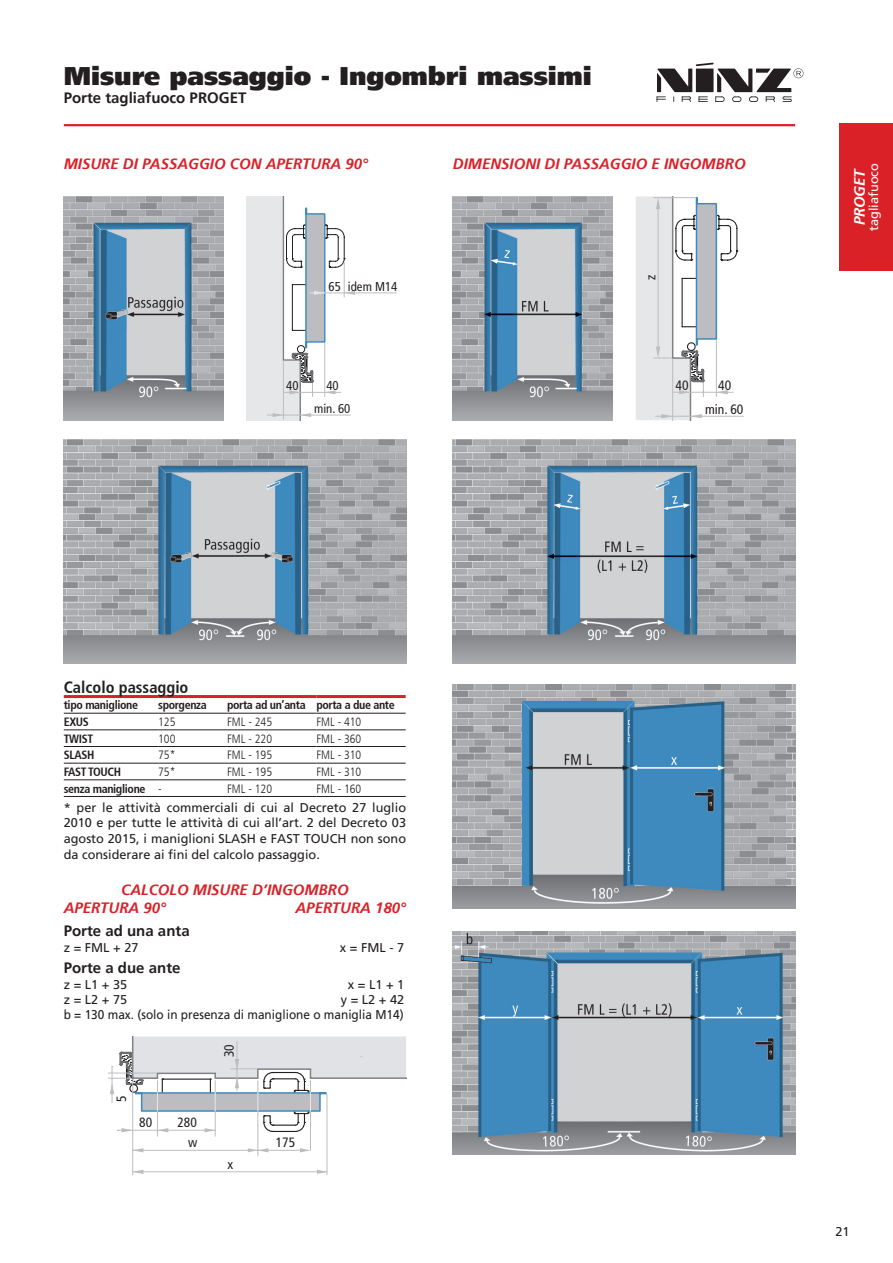
<style>
.page{position:relative;width:893px;height:1263px;background:#fff}
.page>*{position:absolute;margin:0;border:0;box-sizing:border-box;transform-origin:0 0}
.t1{font:900 25.5px "Frutiger";color:#231f20}
.t2{font:700 condensed 16.5px "Frutiger 67";color:#231f20}
.t3{font:italic 700 15px/18px "Frutiger";color:#da2128}
.t4{font:700 15px "Frutiger";color:#231f20}
.t5{font:italic 700 15px "Frutiger";color:#fff}
.t6{font:condensed 13.5px/19.6px "Frutiger";color:#231f20;text-align:right}
.t7{font:condensed 12.9px "Frutiger";color:#231f20}
.t8{font:12.75px/15.8px "Frutiger";color:#231f20;text-align:justify}
.t9{font:12.75px "Frutiger";color:#fff}
.t10{font:700 condensed 12px "Frutiger 67";letter-spacing:-.03em;color:#231f20}
.t11{font:300 condensed 12px "Frutiger LT Com";color:#231f20}
.s1{font-family:"Frutiger LT Com";font-weight:300}
</style>
<div class="page">
<svg style="left:657px;top:63px;width:146px;height:39px"></svg>
<div style="left:839px;top:124px;width:54px;height:147px;background:#da2128"></div>
<hr style="left:64px;top:124px;width:731px;height:2px;background:#da2128">
<img style="left:64px;top:197px;width:159px;height:223px">
<hr style="left:325px;top:292px;width:71px;height:1px;background:#bcbdc0">
<svg style="left:247px;top:196px;width:108px;height:224px"></svg>
<img style="left:64px;top:440px;width:342px;height:223px">
<hr style="left:64px;top:695px;width:94px;height:3px;background:#da2128">
<hr style="left:158px;top:695px;width:69px;height:3px;background:#da2128">
<hr style="left:227px;top:695px;width:89px;height:3px;background:#da2128">
<hr style="left:316px;top:695px;width:90px;height:3px;background:#da2128">
<hr style="left:64px;top:796px;width:94px;height:1px;background:#231f20">
<hr style="left:158px;top:796px;width:69px;height:1px;background:#231f20">
<hr style="left:64px;top:713px;width:94px;height:1px;background:#231f20">
<hr style="left:158px;top:713px;width:69px;height:1px;background:#231f20">
<hr style="left:227px;top:713px;width:89px;height:1px;background:#231f20">
<hr style="left:316px;top:713px;width:90px;height:1px;background:#231f20">
<hr style="left:64px;top:730px;width:94px;height:1px;background:#231f20">
<hr style="left:158px;top:730px;width:69px;height:1px;background:#231f20">
<hr style="left:227px;top:730px;width:89px;height:1px;background:#231f20">
<hr style="left:316px;top:730px;width:90px;height:1px;background:#231f20">
<hr style="left:64px;top:746px;width:94px;height:1px;background:#231f20">
<hr style="left:158px;top:746px;width:69px;height:1px;background:#231f20">
<hr style="left:227px;top:746px;width:89px;height:1px;background:#231f20">
<hr style="left:316px;top:746px;width:90px;height:1px;background:#231f20">
<hr style="left:64px;top:763px;width:94px;height:1px;background:#231f20">
<hr style="left:158px;top:763px;width:69px;height:1px;background:#231f20">
<hr style="left:227px;top:763px;width:89px;height:1px;background:#231f20">
<hr style="left:316px;top:763px;width:90px;height:1px;background:#231f20">
<hr style="left:64px;top:779px;width:94px;height:1px;background:#231f20">
<hr style="left:158px;top:779px;width:69px;height:1px;background:#231f20">
<hr style="left:227px;top:779px;width:89px;height:1px;background:#231f20">
<hr style="left:227px;top:796px;width:89px;height:1px;background:#231f20">
<hr style="left:316px;top:779px;width:90px;height:1px;background:#231f20">
<hr style="left:316px;top:796px;width:90px;height:1px;background:#231f20">
<hr style="left:258px;top:1150px;width:43px;height:1px;background:#bcbdc0">
<svg style="left:300px;top:1148px;width:10px;height:4px"></svg>
<svg style="left:248px;top:1148px;width:20px;height:4px"></svg>
<svg style="left:133px;top:1148px;width:10px;height:4px"></svg>
<hr style="left:133px;top:1150px;width:125px;height:1px;background:#bcbdc0">
<hr style="left:132px;top:1080px;width:1px;height:95px;background:#bcbdc0">
<svg style="left:317px;top:1170px;width:10px;height:4px"></svg>
<svg style="left:133px;top:1170px;width:10px;height:4px"></svg>
<hr style="left:133px;top:1171px;width:193px;height:1px;background:#bcbdc0">
<hr style="left:215px;top:1080px;width:1px;height:56px;background:#bcbdc0">
<hr style="left:157px;top:1080px;width:1px;height:56px;background:#bcbdc0">
<hr style="left:310px;top:1080px;width:1px;height:70px;background:#bcbdc0">
<hr style="left:327px;top:1094px;width:1px;height:81px;background:#bcbdc0">
<hr style="left:257px;top:1080px;width:1px;height:76px;background:#bcbdc0">
<svg style="left:108px;top:1036px;width:298px;height:96px"></svg>
<img style="left:453px;top:197px;width:159px;height:223px">
<hr style="left:656px;top:416px;width:87px;height:1px;background:#bcbdc0">
<svg style="left:636px;top:196px;width:102px;height:224px"></svg>
<img style="left:453px;top:440px;width:342px;height:223px">
<img style="left:453px;top:684px;width:342px;height:224px">
<img style="left:453px;top:931px;width:342px;height:224px">
<h1 class="t1" style="left:64px;top:60px;width:530px">Misure passaggio - Ingombri massimi</h1>
<p class="t4" style="left:64px;top:89px;width:184px">Porte tagliafuoco PROGET</p>
<p class="t3" style="left:64px;top:154px;width:306px">MISURE DI PASSAGGIO CON APERTURA 90°</p>
<p class="t3" style="left:453px;top:154px;width:294px">DIMENSIONI DI PASSAGGIO E INGOMBRO</p>
<p class="t7" style="left:329px;top:279px;width:70px">65 idem M14</p>
<p class="t6" style="left:641px;top:280px;width:7px;rotate:-90deg">z</p>
<p class="t7" style="left:286px;top:378px;width:14px">40</p>
<p class="t7" style="left:326px;top:378px;width:14px">40</p>
<p class="t6" style="left:676px;top:375px;width:15px">40</p>
<p class="t6" style="left:718px;top:375px;width:15px">40</p>
<p class="t7" style="left:314px;top:401px;width:38px">min. 60</p>
<p class="t6" style="left:705px;top:399px;width:40px">min. 60</p>
<p class="t5" style="left:851px;top:225px;width:58px;rotate:-90deg">PROGET</p>
<p class="t9" style="left:866px;top:231px;width:70px;rotate:-90deg">tagliafuoco</p>
<p class="t2" style="left:64px;top:677px;width:126px">Calcolo passaggio</p>
<p class="t10" style="left:64px;top:698px;width:76px">tipo maniglione</p>
<p class="t10" style="left:158px;top:698px;width:50px">sporgenza</p>
<p class="t10" style="left:227px;top:698px;width:169px">porta ad un’anta porta a due ante</p>
<p class="t10" style="left:64px;top:715px;width:27px">EXUS</p>
<p class="t11" style="left:158px;top:715px;width:19px">125</p>
<p class="t11" style="left:227px;top:715px;width:47px">FML - 245</p>
<p class="t11" style="left:316px;top:715px;width:47px">FML - 410</p>
<p class="t10" style="left:64px;top:731px;width:31px">TWIST</p>
<p class="t11" style="left:158px;top:732px;width:19px">100</p>
<p class="t11" style="left:227px;top:732px;width:47px">FML - 220</p>
<p class="t11" style="left:316px;top:732px;width:47px">FML - 360</p>
<p class="t10" style="left:64px;top:748px;width:32px">SLASH</p>
<p class="t11" style="left:158px;top:748px;width:19px">75*</p>
<p class="t11" style="left:227px;top:748px;width:47px">FML - 195</p>
<p class="t11" style="left:316px;top:748px;width:47px">FML - 310</p>
<p class="t10" style="left:64px;top:765px;width:59px">FAST TOUCH</p>
<p class="t11" style="left:158px;top:765px;width:19px">75*</p>
<p class="t11" style="left:227px;top:765px;width:47px">FML - 195</p>
<p class="t11" style="left:316px;top:765px;width:47px">FML - 310</p>
<p class="t10" style="left:64px;top:781px;width:99px">senza maniglione <span class="s1">-</span></p>
<p class="t11" style="left:227px;top:782px;width:47px">FML - 120</p>
<p class="t11" style="left:316px;top:782px;width:47px">FML - 160</p>
<p class="t8" style="left:64px;top:799px;width:344px">* per le attività commerciali di cui al Decreto 27 luglio 2010 e per tutte le attività di cui all’art. 2 del Decreto 03 agosto 2015, i maniglioni SLASH e FAST TOUCH non sono da considerare ai fini del calcolo passaggio.</p>
<p class="t3" style="left:64px;top:881px;width:286px;text-indent:57px">CALCOLO MISURE D’INGOMBRO<br>APERTURA 90°</p>
<p class="t3" style="left:295px;top:899px;width:112px">APERTURA 180°</p>
<p class="t4" style="left:64px;top:922px;width:127px">Porte ad una anta</p>
<p class="t8" style="left:64px;top:939px;width:76px">z = FML + 27</p>
<p class="t8" style="left:340px;top:939px;width:66px">x = FML - 7</p>
<p class="t4" style="left:64px;top:959px;width:118px">Porte a due ante</p>
<p class="t8" style="left:64px;top:976px;width:65px">z = L1 + 35</p>
<p class="t8" style="left:348px;top:976px;width:58px">x = L1 + 1</p>
<p class="t8" style="left:64px;top:991px;width:65px">z = L2 + 75</p>
<p class="t8" style="left:64px;top:992px;width:342px;line-height:15.3px;text-align:right">y = L2 + 42<br>b = 130 max. (solo in presenza di maniglione o maniglia M14)</p>
<p class="t6" style="left:112px;top:1102px;width:8px;rotate:-90deg">5</p>
<p class="t6" style="left:139px;top:1113px;width:14px">80</p>
<p class="t6" style="left:177px;top:1113px;width:22px">280 w</p>
<p class="t6" style="left:220px;top:1057px;width:14px;rotate:-90deg">30</p>
<p class="t6" style="left:227px;top:1154px;width:7px">x</p>
<p class="t6" style="left:276px;top:1132px;width:21px">175</p>
<p class="t8" style="left:835px;top:1224px;width:16px">21</p>
</div>
